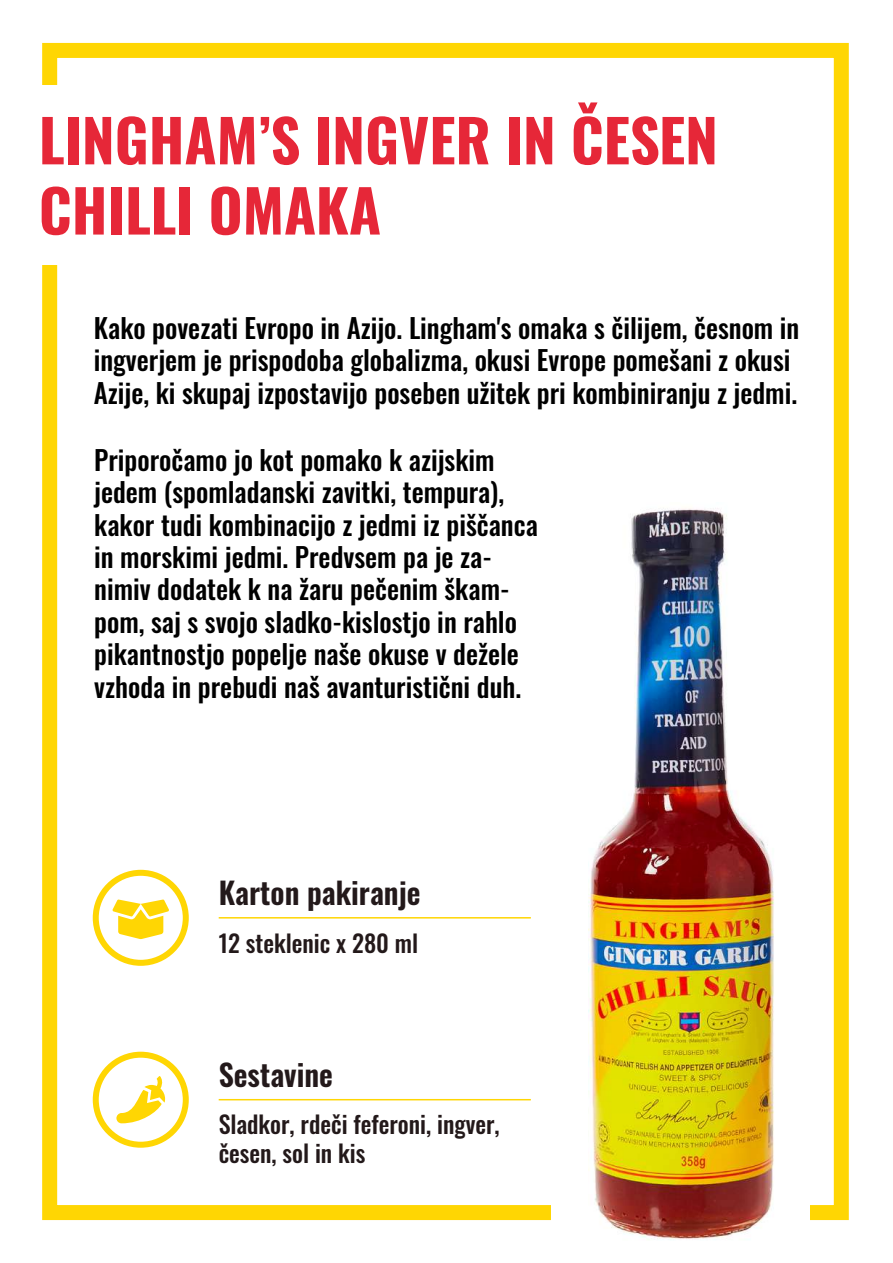
<style>
.page{position:relative;width:893px;height:1263px;background:#fff}
.page>*{position:absolute;margin:0;border:0;box-sizing:border-box;transform-origin:0 0}
.t1{font:700 58.5px/70.2px "Oswald";color:#e62738}
.t2{font:600 30px "Oswald";color:#23191a}
.t3{font:500 27px/32.4px "Oswald";color:#000}
.t4{font:500 24px/28.8px "Oswald";color:#23191a}
</style>
<div class="page">
<div style="left:42px;top:43px;width:807px;height:1177px;border:15px solid #ffd603"></div>
<div style="left:552px;top:1187px;width:258px;height:50px;background:#fff"></div>
<div style="left:28px;top:85px;width:68px;height:180px;background:#fff"></div>
<hr style="left:219px;top:1099px;width:312px;height:1px;background:#ffd603">
<hr style="left:219px;top:917px;width:312px;height:1px;background:#ffd603">
<svg style="left:112px;top:899px;width:57px;height:40px"></svg>
<div style="left:93px;top:870px;width:96px;height:96px;border:6px solid #ffd603;border-radius:50%"></div>
<div style="left:93px;top:1052px;width:96px;height:96px;border:6px solid #ffd603;border-radius:50%"></div>
<svg style="left:116px;top:1076px;width:49px;height:47px"></svg>
<img style="left:588px;top:508px;width:186px;height:732px">
<h1 class="t1" style="left:39px;top:100px;width:681px">LINGHAM’S INGVER IN ČESEN<br>CHILLI OMAKA</h1>
<p class="t3" style="left:94px;top:309px;width:707px">Kako povezati Evropo in Azijo. Lingham's omaka s čilijem, česnom in ingverjem je prispodoba globalizma, okusi Evrope pomešani z okusi<br>Azije, ki skupaj izpostavijo poseben užitek pri kombiniranju z jedmi.</p>
<p class="t3" style="left:94px;top:441px;width:445px">Priporočamo jo kot pomako k azijskim jedem (spomladanski zavitki, tempura), kakor tudi kombinacijo z jedmi iz piščanca in morskimi jedmi. Predvsem pa je za&shy;nimiv dodatek k na žaru pečenim škam&shy;pom, saj s svojo sladko-kislostjo in rahlo pikantnostjo popelje naše okuse v dežele vzhoda in prebudi naš avanturistični duh.</p>
<p class="t2" style="left:219px;top:866px;width:203px">Karton pakiranje</p>
<p class="t4" style="left:219px;top:926px;width:201px">12 steklenic x 280 ml</p>
<p class="t2" style="left:219px;top:1048px;width:116px">Sestavine</p>
<p class="t4" style="left:219px;top:1107px;width:282px">Sladkor, rdeči feferoni, ingver, česen, sol in kis</p>
</div>
